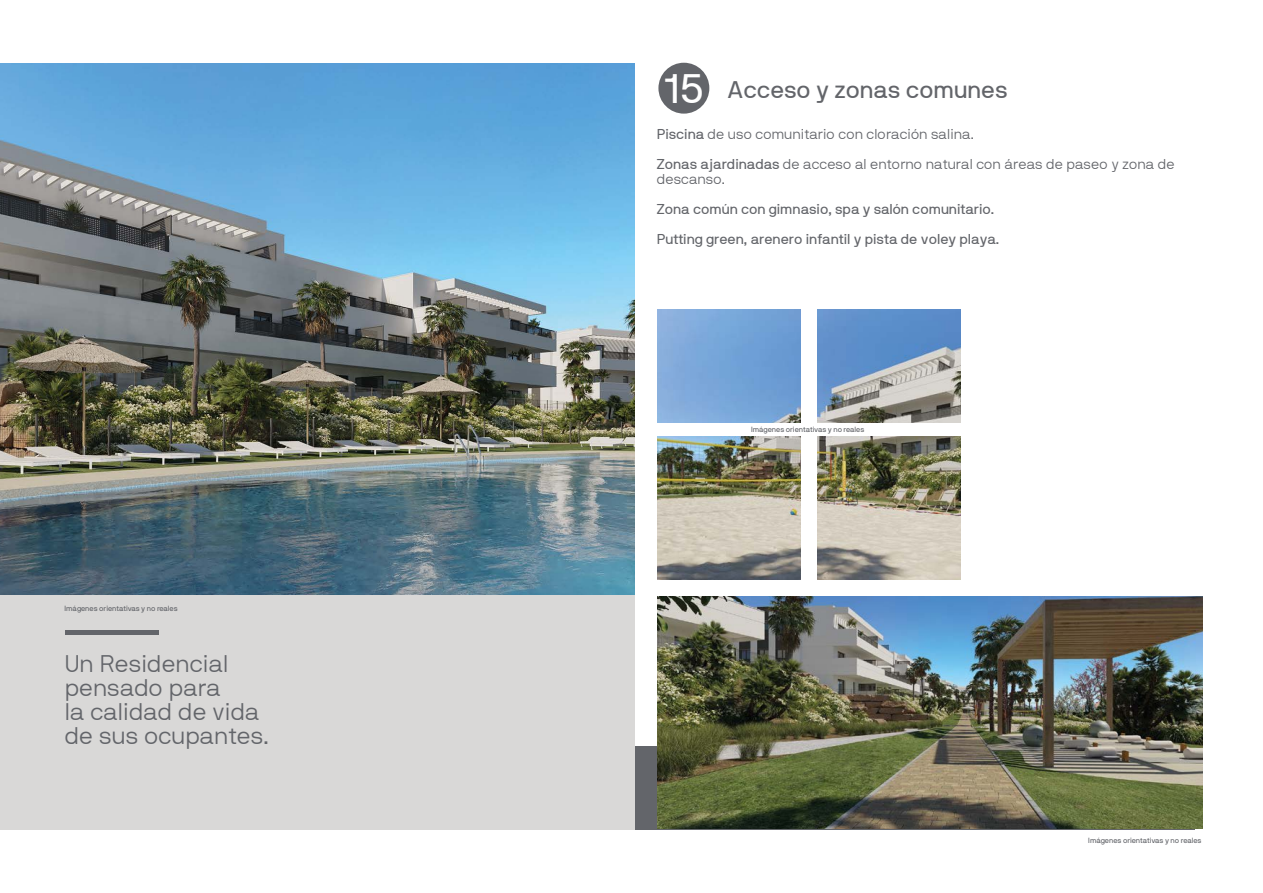
<style>
.page{position:relative;width:1263px;height:893px;background:#fff}
.page>*{position:absolute;margin:0;border:0;box-sizing:border-box;transform-origin:0 0}
.t1{font:24px/24px "NB International Light Webfont";color:#63656a}
.t2{font:24px "NB International Regular Webfont";color:#63656a}
.t3{font:14.25px/30px "NB International Light Webfont";color:#63656a}
.t4{font:14.25px/30px "NB International Regular Webfont";color:#63656a}
.t5{font:7.5px "NB International Pro";color:#63656a}
.s1{font-size:41.1px;color:#fff}
.s2{font-family:"NB International Regular Webfont"}
</style>
<div class="page">
<div style="left:624px;top:746px;width:571px;height:83px;background:#63656a"></div>
<div style="left:0;top:63px;width:634px;height:766px;background:#d9d8d7"></div>
<div style="left:658px;top:63px;width:51px;height:51px;background:#63656a;border-radius:50%"></div>
<img style="left:0;top:63px;width:635px;height:532px">
<div style="left:66px;top:630px;width:93px;height:5px;background:#63656a"></div>
<img style="left:658px;top:596px;width:544px;height:233px">
<img style="left:818px;top:436px;width:142px;height:143px">
<img style="left:658px;top:436px;width:142px;height:143px">
<img style="left:818px;top:309px;width:142px;height:113px">
<img style="left:658px;top:309px;width:142px;height:113px">
<p class="t5" style="left:65px;top:604px;width:115px">Imágenes orientativas y no reales</p>
<h1 class="t1" style="left:65px;top:652px;width:205px">Un Residencial pensado para<br>la calidad de vida de sus ocupantes.</h1>
<h1 class="t2" style="left:665px;top:77px;width:344px"><span class="s1">15</span> Acceso y zonas comunes</h1>
<p class="t3" style="left:657px;top:119px;width:519px"><span class="s2">Piscina</span> de uso comunitario con cloración salina.<br><span class="s2">Zonas ajardinadas</span> de acceso al entorno natural con áreas de paseo y zona de</p>
<p class="t3" style="left:657px;top:164px;width:70px">descanso.</p>
<p class="t4" style="left:657px;top:194px;width:344px">Zona común con gimnasio, spa y salón comunitario.<br>Putting green, arenero infantil y pista de voley playa.</p>
<p class="t5" style="left:751px;top:426px;width:115px">Imágenes orientativas y no reales</p>
<p class="t5" style="left:1088px;top:836px;width:115px">Imágenes orientativas y no reales</p>
</div>
